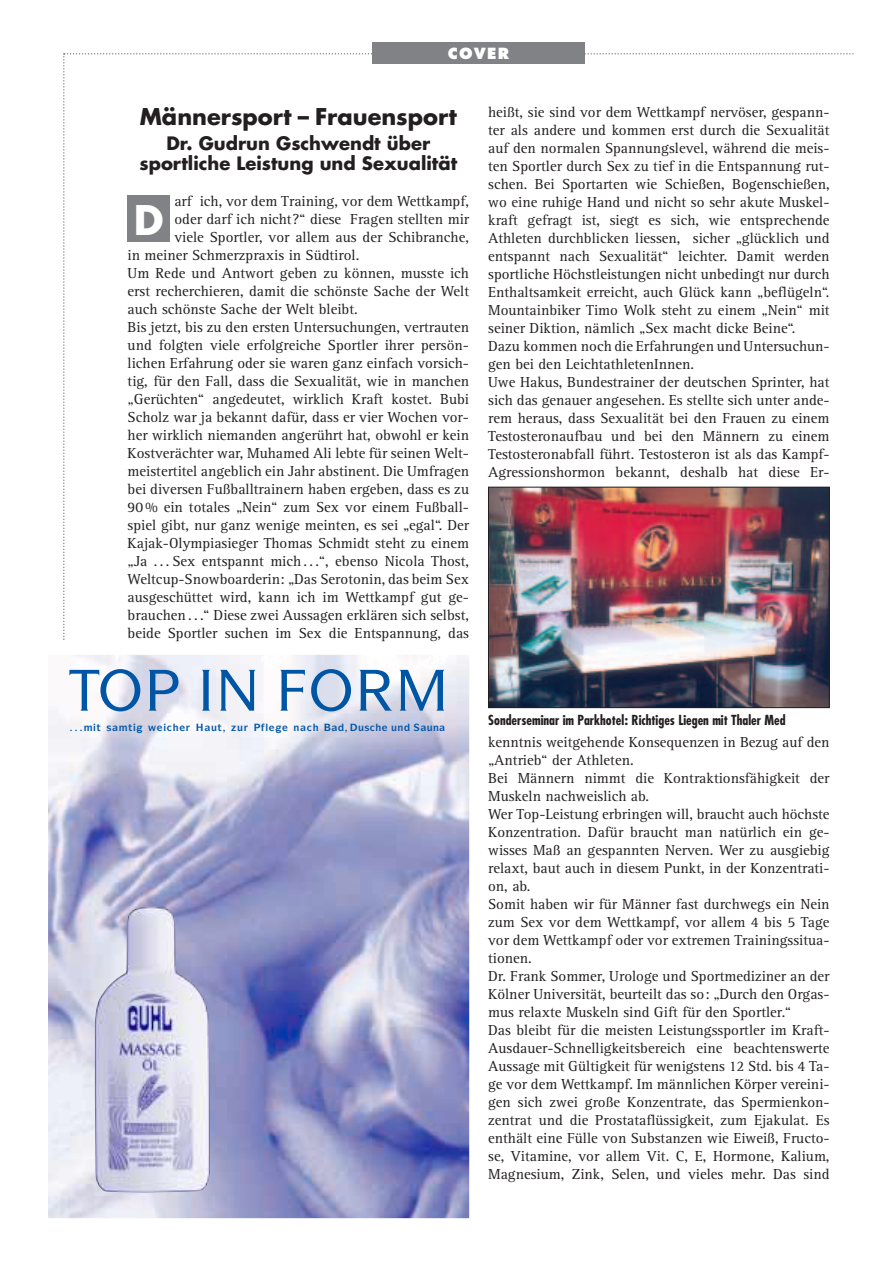
<style>
.page{position:relative;width:893px;height:1263px;background:#fff}
.page>*{position:absolute;margin:0;border:0;box-sizing:border-box;transform-origin:0 0}
.t1{font:700 39.75px "Futura";color:#fff}
.t2{font:700 22.5px "Futura";color:#231f20}
.t3{font:700 18px/20.2px "Futura";color:#231f20;text-align:center}
.t4{font:15px/18px "Rotis Serif";color:#231f20}
.t5{font:800 15px "Futura";letter-spacing:.085em;color:#fff}
.t6{font:700 condensed 13.5px "Futura";color:#231f20}
.t7{font:700 10.05px "Symbol";color:#0155a5}
</style>
<div class="page">
<svg style="left:63px;top:53px;width:791px;height:587px"></svg>
<div style="left:372px;top:43px;width:213px;height:21px;background:#808285"></div>
<img style="left:490px;top:489px;width:337px;height:217px">
<div style="left:488px;top:487px;width:341px;height:221px;border:1px solid #231f20"></div>
<div style="left:128px;top:196px;width:42px;height:46px;background:#808285"></div>
<img style="left:48px;top:655px;width:421px;height:563px">
<img style="left:95px;top:906px;width:115px;height:287px">
<svg style="left:148px;top:724px;width:42px;height:7px"></svg>
<svg style="left:205px;top:726px;width:5px;height:5px"></svg>
<svg style="left:301px;top:724px;width:17px;height:7px"></svg>
<svg style="left:69px;top:669px;width:71px;height:42px"></svg>
<svg style="left:148px;top:670px;width:30px;height:41px"></svg>
<svg style="left:202px;top:670px;width:8px;height:41px"></svg>
<svg style="left:220px;top:670px;width:35px;height:41px"></svg>
<svg style="left:280px;top:670px;width:25px;height:41px"></svg>
<svg style="left:311px;top:669px;width:40px;height:42px;background:#e0e2ee"></svg>
<svg style="left:359px;top:670px;width:33px;height:41px"></svg>
<svg style="left:399px;top:670px;width:45px;height:41px"></svg>
<svg style="left:70px;top:724px;width:72px;height:9px"></svg>
<svg style="left:232px;top:724px;width:55px;height:9px"></svg>
<svg style="left:324px;top:724px;width:121px;height:9px"></svg>
<p class="t5" style="left:448px;top:47px;width:63px">COVER</p>
<h2 class="t2" style="left:140px;top:106px;width:318px">Männersport – Frauensport</h2>
<p class="t3" style="left:139px;top:134px;width:319px">Dr. Gudrun Gschwendt über sportliche Leistung und Sexualität</p>
<p class="t4" style="left:174px;top:193px;width:296px">arf ich, vor dem Training, vor dem Wettkampf,</p>
<p class="t4" style="left:174px;top:211px;width:296px">oder darf ich nicht?“ diese Fragen stellten mir</p>
<p class="t4" style="left:174px;top:229px;width:296px">viele Sportler, vor allem aus der Schibranche,</p>
<p class="t4" style="left:128px;top:247px;width:233px">in meiner Schmerzpraxis in Südtirol.</p>
<p class="t4" style="left:128px;top:265px;width:343px">Um Rede und Antwort geben zu können, musste ich</p>
<p class="t4" style="left:128px;top:283px;width:343px">erst recherchieren, damit die schönste Sache der Welt</p>
<p class="t4" style="left:128px;top:301px;width:231px">auch schönste Sache der Welt bleibt.</p>
<p class="t4" style="left:128px;top:319px;width:343px">Bis jetzt, bis zu den ersten Untersuchungen, vertrauten</p>
<p class="t4" style="left:128px;top:337px;width:343px">und folgten viele erfolgreiche Sportler ihrer persön-</p>
<p class="t4" style="left:128px;top:355px;width:343px">lichen Erfahrung oder sie waren ganz einfach vorsich-</p>
<p class="t4" style="left:128px;top:373px;width:343px">tig, für den Fall, dass die Sexualität, wie in manchen</p>
<p class="t4" style="left:128px;top:391px;width:343px">„Gerüchten“ angedeutet, wirklich Kraft kostet. Bubi</p>
<p class="t4" style="left:128px;top:409px;width:343px">Scholz war ja bekannt dafür, dass er vier Wochen vor-</p>
<p class="t4" style="left:128px;top:427px;width:343px">her wirklich niemanden angerührt hat, obwohl er kein</p>
<p class="t4" style="left:128px;top:445px;width:343px">Kostverächter war, Muhamed Ali lebte für seinen Welt-</p>
<p class="t4" style="left:128px;top:463px;width:343px">meistertitel angeblich ein Jahr abstinent. Die Umfragen</p>
<p class="t4" style="left:128px;top:481px;width:343px">bei diversen Fußballtrainern haben ergeben, dass es zu</p>
<p class="t4" style="left:128px;top:499px;width:343px">90 % ein totales „Nein“ zum Sex vor einem Fußball-</p>
<p class="t4" style="left:128px;top:517px;width:343px">spiel gibt, nur ganz wenige meinten, es sei „egal“. Der</p>
<p class="t4" style="left:128px;top:535px;width:343px">Kajak-Olympiasieger Thomas Schmidt steht zu einem</p>
<p class="t4" style="left:128px;top:553px;width:343px">„Ja . . . Sex entspannt mich . . .“, ebenso Nicola Thost,</p>
<p class="t4" style="left:128px;top:571px;width:343px">Weltcup-Snowboarderin: „Das Serotonin, das beim Sex</p>
<p class="t4" style="left:128px;top:589px;width:343px">ausgeschüttet wird, kann ich im Wettkampf gut ge-</p>
<p class="t4" style="left:128px;top:607px;width:343px">brauchen . . .“ Diese zwei Aussagen erklären sich selbst,</p>
<p class="t4" style="left:128px;top:625px;width:343px">beide Sportler suchen im Sex die Entspannung, das</p>
<h1 class="t1" style="left:134px;top:202px;width:31px">D</h1>
<p class="t4" style="left:488px;top:104px;width:343px">heißt, sie sind vor dem Wettkampf nervöser, gespann&shy;ter als andere und kommen erst durch die Sexualität auf den normalen Spannungslevel, während die meis&shy;ten Sportler durch Sex zu tief in die Entspannung rut&shy;schen. Bei Sportarten wie Schießen, Bogenschießen, wo eine ruhige Hand und nicht so sehr akute Muskel&shy;kraft gefragt ist, siegt es sich, wie entsprechende Athleten durchblicken liessen, sicher „glücklich und entspannt nach Sexualität“ leichter. Damit werden sportliche Höchstleistungen nicht unbedingt nur durch Enthaltsamkeit erreicht, auch Glück kann „beflügeln“.<br>Mountainbiker Timo Wolk steht zu einem „Nein“ mit seiner Diktion, nämlich „Sex macht dicke Beine“.<br>Dazu kommen noch die Erfahrungen und Untersuchun&shy;gen bei den LeichtathletenInnen.<br>Uwe Hakus, Bundestrainer der deutschen Sprinter, hat sich das genauer angesehen. Es stellte sich unter ande&shy;rem heraus, dass Sexualität bei den Frauen zu einem Testosteronaufbau und bei den Männern zu einem Testosteronabfall führt. Testosteron ist als das Kampf-Agressionshormon bekannt, deshalb hat diese Er-</p>
<p class="t7" style="left:196px;top:724px;width:27px">★ ◆▼</p>
<p class="t7" style="left:294px;top:724px;width:7px">■</p>
<p class="t6" style="left:488px;top:714px;width:299px">Sonderseminar im Parkhotel: Richtiges Liegen mit Thaler Med</p>
<p class="t4" style="left:488px;top:734px;width:343px">kenntnis weitgehende Konsequenzen in Bezug auf den „Antrieb“ der Athleten.<br>Bei Männern nimmt die Kontraktionsfähigkeit der Muskeln nachweislich ab.<br>Wer Top-Leistung erbringen will, braucht auch höchste Konzentration. Dafür braucht man natürlich ein ge&shy;wisses Maß an gespannten Nerven. Wer zu ausgiebig relaxt, baut auch in diesem Punkt, in der Konzentrati&shy;on, ab.<br>Somit haben wir für Männer fast durchwegs ein Nein zum Sex vor dem Wettkampf, vor allem 4 bis 5 Tage vor dem Wettkampf oder vor extremen Trainingssitua&shy;tionen.<br>Dr. Frank Sommer, Urologe und Sportmediziner an der Kölner Universität, beurteilt das so: „Durch den Orgas&shy;mus relaxte Muskeln sind Gift für den Sportler.“<br>Das bleibt für die meisten Leistungssportler im Kraft-Ausdauer-Schnelligkeitsbereich eine beachtenswerte Aussage mit Gültigkeit für wenigstens 12 Std. bis 4 Ta&shy;ge vor dem Wettkampf. Im männlichen Körper vereini&shy;gen sich zwei große Konzentrate, das Spermienkon&shy;zentrat und die Prostataflüssigkeit, zum Ejakulat. Es enthält eine Fülle von Substanzen wie Eiweiß, Fructo&shy;se, Vitamine, vor allem Vit. C, E, Hormone, Kalium, Magnesium, Zink, Selen, und vieles mehr. Das sind</p>
</div>
